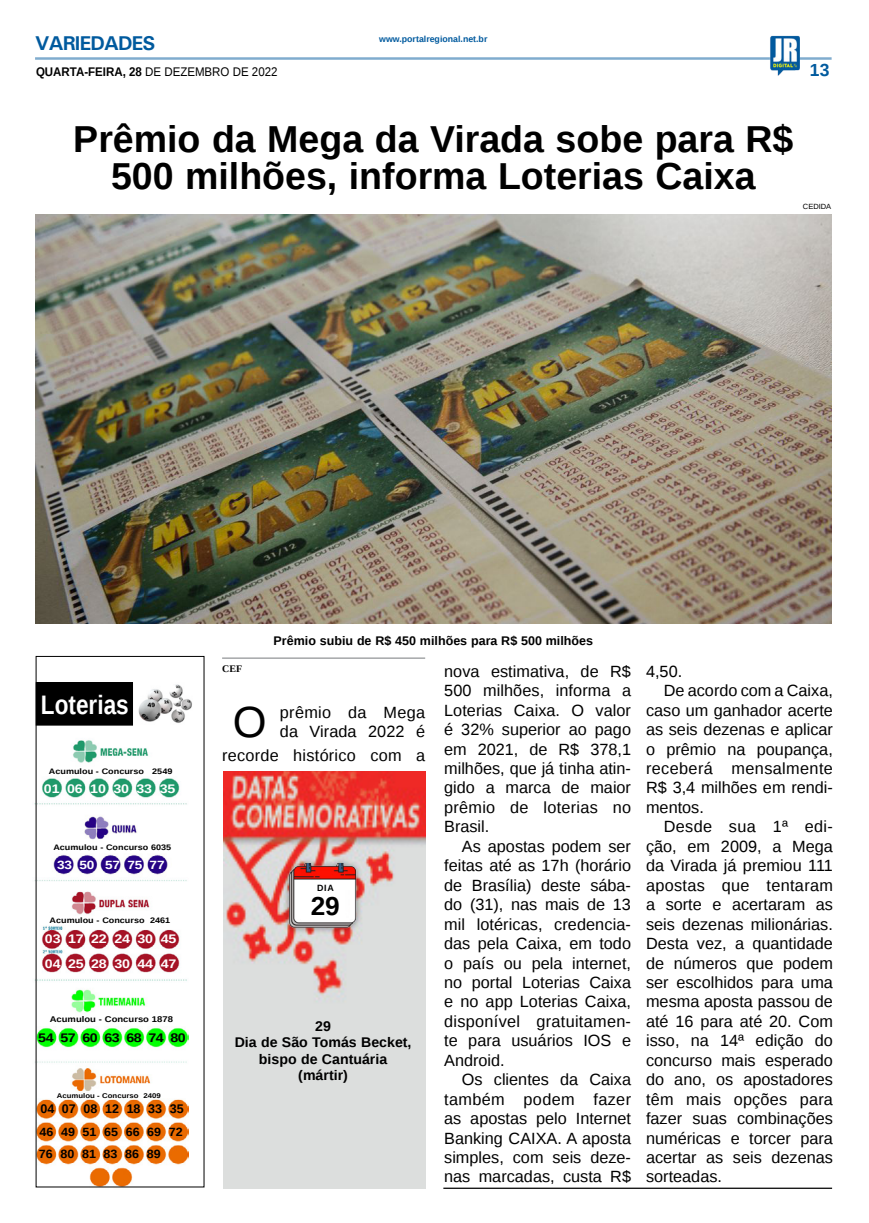
<style>
.page{position:relative;width:869px;height:1223px;background:#fff}
.page>*{position:absolute;margin:0;border:0;box-sizing:border-box;transform-origin:0 0}
.MATÉRIA{font:43.5px "Liberation Sans";color:#000}
.TÍTULO{font:700 37.5px/37.5px "Liberation Sans";color:#000;text-align:center}
.TÍTULO-2{font:700 26.75px "Liberation Sans";color:#fff;scale:.84 1}
.LEGENDA{font:700 26px "Liberation Sans";color:#000}
.TITULO_PG{font:700 20px "Univers";letter-spacing:-.04em;color:#005a9e}
.TÍTULO-3{font:700 17.5px "Liberation Sans";color:#005a9e}
.MATÉRIA-2{font:16.25px/19.5px "Liberation Sans";color:#000;text-align:justify}
.LEGENDA-2{font:700 14px/16.5px "Liberation Sans";color:#000;text-align:center}
.LEGENDA-3{font:700 12.5px "Liberation Sans";color:#000}
.DATA_PG{font:12.5px "Liberation Sans";color:#000;scale:.92 1}
.MATÉRIA-3{font:700 12.5px "Liberation Sans";color:#000}
.t1{font:700 12.38px "Liberation Sans";letter-spacing:-.01em;color:#fff;scale:1.14 1}
.t2{font:700 12.38px "Liberation Sans";letter-spacing:-.03em;color:#000;scale:1.14 1}
.MATÉRIA-4{font:700 11.88px "Liberation Sans";color:#000;scale:1.05 1}
.t3{font:700 11.88px "Liberation Sans";letter-spacing:-.01em;color:#fff;scale:1.14 1}
.CRÉDITO_NOME{font:700 10px "Liberation Serif";color:#000}
.CRÉDITO_FOTO{font:700 9.12px "Liberation Sans";color:#000}
.DATA_PG-2{font:700 8.75px "Liberation Sans";color:#005a9e}
.TÍTULO-4{font:700 8.25px "Liberation Sans";color:#000;scale:1.14 1}
.TÍTULO-5{font:700 7.88px "Liberation Sans";color:#000;scale:1.14 1}
.CRÉDITO_FOTO-2{font:7.5px "Liberation Sans";color:#000}
.TÍTULO-6{font:700 6.88px "Liberation Sans";color:#000;scale:1.14 1}
.s1{font-weight:700}
</style>
<div class="page">
<hr style="left:35px;top:57px;width:796px;height:3px;background:#005a9e">
<img style="left:769px;top:36px;width:30px;height:40px">
<img style="left:34px;top:733px;width:155px;height:455px">
<img style="left:138px;top:684px;width:54px;height:39px">
<div style="left:36px;top:682px;width:96px;height:43px;background:#000"></div>
<img style="left:223px;top:771px;width:202px;height:417px">
<div style="left:282px;top:856px;width:80px;height:78px;background:#000;opacity:.42"></div>
<img style="left:288px;top:863px;width:69px;height:68px">
<hr style="left:443px;top:1187px;width:388px;height:1px;background:#000">
<img style="left:35px;top:214px;width:796px;height:410px">
<hr style="left:222px;top:657px;width:203px;height:1px;background:#939598">
<p class="TITULO_PG" style="left:35px;top:31px;width:122px">VARIEDADES</p>
<p class="DATA_PG" style="left:36px;top:65px;width:264px"><span class="s1">QUARTA-FEIRA, 28</span> DE DEZEMBRO DE 2022</p>
<p class="TÍTULO-3" style="left:809px;top:58px;width:21px">13</p>
<p class="DATA_PG-2" style="left:379px;top:33px;width:110px">www.portalregional.net.br</p>
<p class="TÍTULO" style="left:73px;top:119px;width:721px">Prêmio da Mega da Virada sobe para R$<br>500 milhões, informa Loterias Caixa</p>
<p class="CRÉDITO_FOTO-2" style="left:802px;top:202px;width:30px">CEDIDA</p>
<p class="LEGENDA-3" style="left:273px;top:631px;width:321px">Prêmio subiu de R$ 450 milhões para R$ 500 milhões</p>
<p class="TÍTULO-2" style="left:41px;top:686px;width:106px">Loterias</p>
<p class="TÍTULO-5" style="left:49px;top:765px;width:110px">Acumulou - Concurso 2549</p>
<p class="t1" style="left:44px;top:779px;width:117px">01 06 10 30 33 35</p>
<p class="TÍTULO-5" style="left:53px;top:842px;width:105px">Acumulou - Concurso 6035</p>
<p class="t3" style="left:57px;top:856px;width:96px">33 50 57 75 77</p>
<p class="TÍTULO-5" style="left:50px;top:914px;width:107px">Acumulou - Concurso 2461</p>
<p class="t1" style="left:45px;top:930px;width:117px">03 17 22 24 30 45</p>
<p class="t1" style="left:45px;top:954px;width:117px">04 25 28 30 44 47</p>
<p class="TÍTULO-4" style="left:50px;top:1013px;width:110px">Acumulou - Concurso 1878</p>
<p class="t2" style="left:38px;top:1029px;width:131px">54 57 60 63 68 74 80</p>
<p class="TÍTULO-6" style="left:57px;top:1090px;width:93px">Acumulou - Concurso 2409</p>
<p class="MATÉRIA-3" style="left:40px;top:1100px;width:145px">04 07 08 12 18 33 35</p>
<p class="MATÉRIA-4" style="left:39px;top:1123px;width:138px">46 49 51 65 66 69 72</p>
<p class="MATÉRIA-4" style="left:39px;top:1145px;width:117px">76 80 81 83 86 89</p>
<p class="CRÉDITO_NOME" style="left:222px;top:661px;width:21px">CEF</p>
<p class="MATÉRIA" style="left:233px;top:697px;width:35px">O</p>
<p class="MATÉRIA-2" style="left:280px;top:704px;width:147px;line-height:18.8px">prêmio da Mega da Virada 2022 é</p>
<p class="MATÉRIA-2" style="left:222px;top:746px;width:204px">recorde histórico com a</p>
<p class="CRÉDITO_FOTO" style="left:317px;top:881px;width:18px">DIA</p>
<p class="LEGENDA" style="left:310px;top:888px;width:31px">29</p>
<p class="LEGENDA-2" style="left:315px;top:1017px;width:17px">29</p>
<p class="LEGENDA-2" style="left:234px;top:1033px;width:178px">Dia de São Tomás Becket, bispo de Cantuária</p>
<p class="LEGENDA-2" style="left:298px;top:1066px;width:51px">(mártir)</p>
<p class="MATÉRIA-2" style="left:444px;top:662px;width:188px">nova estimativa, de R$ 500 milhões, informa a Loterias Caixa. O valor é 32% superior ao pago em 2021, de R$ 378,1 milhões, que já tinha atin&shy;gido a marca de maior prêmio de loterias no Brasil.</p>
<p class="MATÉRIA-2" style="left:444px;top:837px;width:188px;text-indent:18px">As apostas podem ser feitas até as 17h (horário de Brasília) deste sába&shy;do (31), nas mais de 13 mil lotéricas, credencia&shy;das pela Caixa, em todo o país ou pela internet, no portal Loterias Caixa e no app Loterias Caixa, disponível gratuitamen&shy;te para usuários IOS e Android.</p>
<p class="MATÉRIA-2" style="left:444px;top:1070px;width:188px;text-indent:18px">Os clientes da Caixa também podem fazer as apostas pelo Internet Banking CAIXA. A aposta simples, com seis deze&shy;nas marcadas, custa R$</p>
<p class="MATÉRIA-2" style="left:645px;top:662px;width:38px">4,50.</p>
<p class="MATÉRIA-2" style="left:645px;top:681px;width:188px;text-indent:18px">De acordo com a Caixa, caso um ganhador acerte as seis dezenas e aplicar o prêmio na poupança, receberá mensalmente R$ 3,4 milhões em rendi&shy;mentos.</p>
<p class="MATÉRIA-2" style="left:645px;top:817px;width:188px;text-indent:18px">Desde sua 1ª edi&shy;ção, em 2009, a Mega da Virada já premiou 111 apostas que tentaram a sorte e acertaram as seis dezenas milionárias.<br>Desta vez, a quantidade de números que podem ser escolhidos para uma mesma aposta passou de até 16 para até 20. Com isso, na 14ª edição do concurso mais esperado do ano, os apostadores têm mais opções para fazer suas combinações numéricas e torcer para acertar as seis dezenas sorteadas.</p>
</div>
